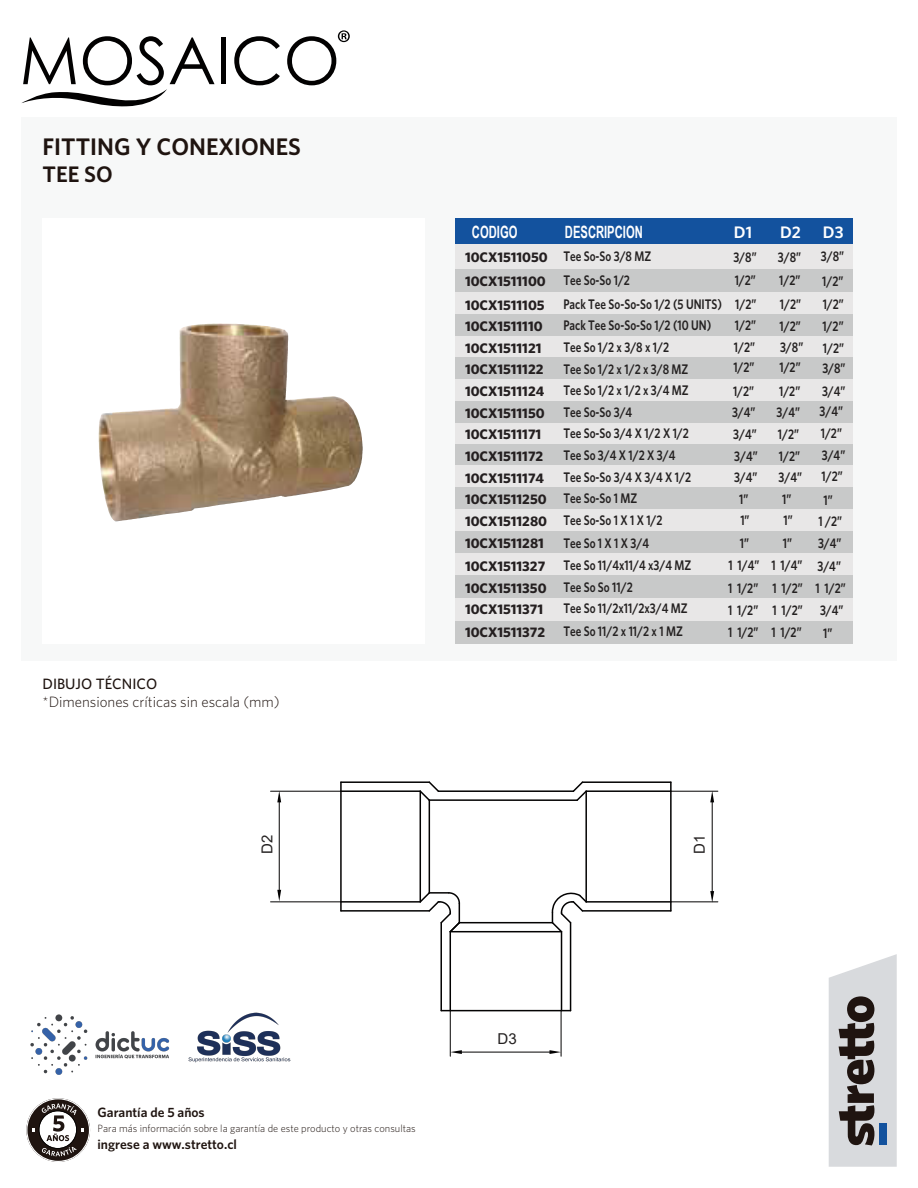
<style>
.page{position:relative;width:918px;height:1188px;background:#fff}
.page>*{position:absolute;margin:0;border:0;box-sizing:border-box;transform-origin:0 0}
.t1{font:600 24px "Whitney";color:#1f1410}
.t2{font:600 22.5px "Whitney";color:#1f1410}
.t3{font:700 16.95px "Arial Narrow";color:#fff;scale:.81 1}
.t4{font:600 16.65px "Whitney";color:#fff}
.t5{font:700 15.75px "Arial Narrow";color:#fff;scale:.8 1}
.t6{font:15.15px "Arial";color:#242121}
.t7{font:300 15px "Whitney";color:#1f1410}
.t8{font:500 15px "Whitney";color:#1f1410}
.t9{font:15px "Arial";color:#242121}
.t10{font:600 13.95px/21.6px "Whitney";color:#242121;scale:.8 1}
.t11{font:700 13.95px/21.6px "Whitney";color:#241f20}
.t12{font:600 13.5px "Whitney";color:#1f1410}
.t13{font:300 10.5px "Whitney";color:#1f1410}
</style>
<div class="page">
<div style="left:21px;top:117px;width:876px;height:543px;background:#f7f8f8"></div>
<svg style="left:98px;top:323px;width:265px;height:199px"></svg>
<svg style="left:26px;top:1098px;width:64px;height:64px"></svg>
<svg style="left:22px;top:36px;width:193px;height:71px"></svg>
<div style="left:221px;top:37px;width:5px;height:47px;background:#020101"></div>
<svg style="left:234px;top:36px;width:46px;height:49px"></svg>
<svg style="left:287px;top:30px;width:63px;height:55px"></svg>
<svg style="left:829px;top:954px;width:68px;height:213px;background:#b1b1b4"></svg>
<img style="left:30px;top:1014px;width:140px;height:61px">
<img style="left:188px;top:1012px;width:103px;height:51px">
<img style="left:99px;top:323px;width:117px;height:147px">
<hr style="left:271px;top:791px;width:70px;height:1px;background:#030202">
<hr style="left:271px;top:901px;width:70px;height:1px;background:#030202">
<hr style="left:279px;top:798px;width:1px;height:97px;background:#030202">
<svg style="left:277px;top:791px;width:4px;height:11px"></svg>
<svg style="left:277px;top:890px;width:4px;height:11px"></svg>
<hr style="left:450px;top:1011px;width:1px;height:45px;background:#030202">
<hr style="left:561px;top:1011px;width:1px;height:45px;background:#030202">
<hr style="left:457px;top:1052px;width:97px;height:1px;background:#030202">
<svg style="left:450px;top:1050px;width:12px;height:4px"></svg>
<svg style="left:550px;top:1050px;width:11px;height:4px"></svg>
<hr style="left:671px;top:791px;width:47px;height:1px;background:#030202">
<hr style="left:671px;top:901px;width:47px;height:1px;background:#030202">
<hr style="left:712px;top:798px;width:1px;height:97px;background:#030202">
<svg style="left:710px;top:791px;width:4px;height:11px"></svg>
<svg style="left:710px;top:891px;width:4px;height:12px"></svg>
<hr style="left:340px;top:782px;width:2px;height:129px;background:#030202">
<hr style="left:341px;top:901px;width:79px;height:2px;background:#030202">
<hr style="left:429px;top:800px;width:1px;height:93px;background:#030202">
<hr style="left:341px;top:790px;width:79px;height:2px;background:#030202">
<hr style="left:670px;top:782px;width:2px;height:129px;background:#030202">
<hr style="left:459px;top:922px;width:93px;height:1px;background:#030202">
<hr style="left:450px;top:932px;width:1px;height:79px;background:#030202">
<hr style="left:441px;top:1010px;width:130px;height:1px;background:#030202">
<hr style="left:341px;top:781px;width:88px;height:2px;background:#030202">
<hr style="left:341px;top:910px;width:88px;height:2px;background:#030202">
<hr style="left:582px;top:910px;width:89px;height:2px;background:#030202">
<hr style="left:582px;top:781px;width:89px;height:2px;background:#030202">
<hr style="left:570px;top:923px;width:1px;height:88px;background:#030202">
<hr style="left:440px;top:923px;width:2px;height:88px;background:#030202">
<hr style="left:438px;top:790px;width:135px;height:2px;background:#030202">
<svg style="left:418px;top:781px;width:23px;height:21px"></svg>
<svg style="left:418px;top:891px;width:43px;height:43px"></svg>
<svg style="left:571px;top:781px;width:17px;height:20px"></svg>
<hr style="left:586px;top:790px;width:85px;height:2px;background:#030202">
<hr style="left:586px;top:901px;width:85px;height:2px;background:#030202">
<hr style="left:561px;top:932px;width:1px;height:79px;background:#030202">
<hr style="left:450px;top:931px;width:112px;height:1px;background:#030202">
<svg style="left:550px;top:892px;width:38px;height:42px"></svg>
<hr style="left:429px;top:799px;width:148px;height:2px;background:#030202">
<hr style="left:585px;top:791px;width:2px;height:111px;background:#030202">
<hr style="left:420px;top:791px;width:1px;height:111px;background:#030202">
<div style="left:455px;top:243px;width:397px;height:400px;background:#e8e7e7"></div>
<div style="left:455px;top:621px;width:397px;height:22px;background:#c8c9c9"></div>
<div style="left:455px;top:576px;width:397px;height:22px;background:#c8c9c9"></div>
<div style="left:455px;top:532px;width:397px;height:21px;background:#c8c9c9"></div>
<div style="left:455px;top:487px;width:397px;height:21px;background:#c8c9c9"></div>
<div style="left:455px;top:445px;width:397px;height:20px;background:#c8c9c9"></div>
<div style="left:455px;top:401px;width:397px;height:21px;background:#c8c9c9"></div>
<div style="left:455px;top:357px;width:397px;height:21px;background:#c8c9c9"></div>
<div style="left:455px;top:314px;width:397px;height:22px;background:#c8c9c9"></div>
<div style="left:455px;top:269px;width:397px;height:23px;background:#c8c9c9"></div>
<div style="left:455px;top:218px;width:397px;height:26px;background:#13529e"></div>
<h1 class="t1" style="left:43px;top:133px;width:260px">FITTING Y CONEXIONES</h1>
<h2 class="t2" style="left:43px;top:161px;width:72px">TEE SO</h2>
<p class="t8" style="left:43px;top:675px;width:116px">DIBUJO TÉCNICO</p>
<p class="t7" style="left:43px;top:693px;width:239px">*Dimensiones críticas sin escala (mm)</p>
<p class="t3" style="left:472px;top:219px;width:58px">CODIGO</p>
<p class="t5" style="left:564px;top:218px;width:92px">DESCRIPCION</p>
<p class="t11" style="left:465px;top:244px;width:84px;line-height:24.6px">10CX1511050<br>10CX1511100</p>
<p class="t11" style="left:465px;top:293px;width:84px">10CX1511105<br>10CX1511110<br>10CX1511121<br>10CX1511122<br>10CX1511124<br>10CX1511150<br>10CX1511171<br>10CX1511172<br>10CX1511174<br>10CX1511250<br>10CX1511280<br>10CX1511281</p>
<p class="t11" style="left:465px;top:555px;width:83px;text-align:justify">10CX1511327<br>10CX1511350<br>10CX1511371</p>
<p class="t11" style="left:465px;top:621px;width:82px">10CX1511372</p>
<p class="t3" style="left:565px;top:219px;width:98px">DESCRIPCION</p>
<p class="t10" style="left:563px;top:243px;width:111px;line-height:24.6px">Tee So-So 3/8 MZ<br>Tee So-So 1/2</p>
<p class="t10" style="left:563px;top:292px;width:200px">Pack Tee So-So-So 1/2 (5 UNITS)<br>Pack Tee So-So-So 1/2 (10 UN)<br>Tee So 1/2 x 3/8 x 1/2<br>Tee So 1/2 x 1/2 x 3/8 MZ<br>Tee So 1/2 x 1/2 x 3/4 MZ<br>Tee So-So 3/4<br>Tee So-So 3/4 X 1/2 X 1/2<br>Tee So 3/4 X 1/2 X 3/4<br>Tee So-So 3/4 X 3/4 X 1/2<br>Tee So-So 1 MZ<br>Tee So-So 1 X 1 X 1/2</p>
<p class="t10" style="left:563px;top:532px;width:161px">Tee So 1 X 1 X 3/4<br>Tee So 11/4x11/4 x3/4 MZ<br>Tee So So 11/2<br>Tee So 11/2x11/2x3/4 MZ</p>
<p class="t10" style="left:563px;top:620px;width:151px">Tee So 11/2 x 11/2 x 1 MZ</p>
<p class="t4" style="left:734px;top:222px;width:20px">D1</p>
<p class="t4" style="left:780px;top:222px;width:22px">D2</p>
<p class="t10" style="left:779px;top:269px;width:28px">1/2”</p>
<p class="t4" style="left:823px;top:222px;width:22px">D3</p>
<p class="t10" style="left:822px;top:270px;width:28px">1/2”</p>
<p class="t10" style="left:821px;top:245px;width:31px">3/8”</p>
<p class="t10" style="left:733px;top:246px;width:31px">3/8”</p>
<p class="t10" style="left:778px;top:246px;width:31px">3/8”</p>
<p class="t10" style="left:735px;top:269px;width:28px">1/2”</p>
<p class="t10" style="left:735px;top:293px;width:28px">1/2”</p>
<p class="t10" style="left:780px;top:293px;width:28px">1/2”</p>
<p class="t10" style="left:823px;top:293px;width:28px">1/2”</p>
<p class="t10" style="left:735px;top:314px;width:28px">1/2”</p>
<p class="t10" style="left:779px;top:314px;width:28px">1/2”</p>
<p class="t10" style="left:734px;top:336px;width:28px">1/2”</p>
<p class="t10" style="left:780px;top:336px;width:31px">3/8”</p>
<p class="t10" style="left:822px;top:315px;width:29px">1/2”<br>1/2”</p>
<p class="t10" style="left:733px;top:356px;width:28px">1/2”</p>
<p class="t10" style="left:779px;top:356px;width:28px">1/2”</p>
<p class="t10" style="left:822px;top:356px;width:31px;line-height:23.4px">3/8”<br>3/4”</p>
<p class="t10" style="left:733px;top:380px;width:28px">1/2”</p>
<p class="t10" style="left:779px;top:380px;width:28px">1/2”</p>
<p class="t10" style="left:732px;top:401px;width:31px">3/4”</p>
<p class="t10" style="left:777px;top:401px;width:31px">3/4”</p>
<p class="t10" style="left:820px;top:400px;width:31px">3/4”</p>
<p class="t10" style="left:733px;top:423px;width:31px">3/4”</p>
<p class="t10" style="left:778px;top:423px;width:28px">1/2”</p>
<p class="t10" style="left:821px;top:422px;width:28px">1/2”</p>
<p class="t10" style="left:734px;top:445px;width:31px">3/4”</p>
<p class="t10" style="left:779px;top:445px;width:28px">1/2”</p>
<p class="t10" style="left:822px;top:444px;width:31px">3/4”</p>
<p class="t10" style="left:734px;top:466px;width:31px">3/4”</p>
<p class="t10" style="left:779px;top:466px;width:31px">3/4”</p>
<p class="t10" style="left:822px;top:465px;width:28px">1/2”</p>
<p class="t10" style="left:740px;top:509px;width:13px">1”</p>
<p class="t10" style="left:783px;top:509px;width:13px">1”</p>
<p class="t10" style="left:819px;top:509px;width:31px">1 /2”</p>
<p class="t10" style="left:740px;top:532px;width:13px">1”</p>
<p class="t10" style="left:783px;top:532px;width:13px">1”</p>
<p class="t10" style="left:818px;top:532px;width:31px">3/4”</p>
<p class="t10" style="left:739px;top:488px;width:13px">1”</p>
<p class="t10" style="left:782px;top:488px;width:13px">1”</p>
<p class="t10" style="left:823px;top:489px;width:13px">1”</p>
<p class="t10" style="left:728px;top:554px;width:94px">1 1/4” 1 1/4”</p>
<p class="t10" style="left:817px;top:555px;width:31px">3/4”</p>
<p class="t10" style="left:728px;top:577px;width:95px">1 1/2” 1 1/2”</p>
<p class="t10" style="left:816px;top:577px;width:39px">1 1/2”</p>
<p class="t10" style="left:728px;top:598px;width:146px">1 1/2” 1 1/2” 3/4”</p>
<p class="t10" style="left:728px;top:621px;width:93px">1 1/2” 1 1/2”</p>
<p class="t10" style="left:823px;top:622px;width:13px">1”</p>
<p class="t6" style="left:257px;top:854px;width:21px;rotate:-90deg">D2</p>
<p class="t6" style="left:689px;top:854px;width:21px;rotate:-90deg">D1</p>
<p class="t12" style="left:98px;top:1105px;width:109px">Garantía de 5 años</p>
<p class="t13" style="left:98px;top:1123px;width:320px">Para más información sobre la garantía de este producto y otras consultas</p>
<p class="t12" style="left:98px;top:1136px;width:141px">ingrese a www.stretto.cl</p>
<p class="t9" style="left:498px;top:1029px;width:21px">D3</p>
</div>
